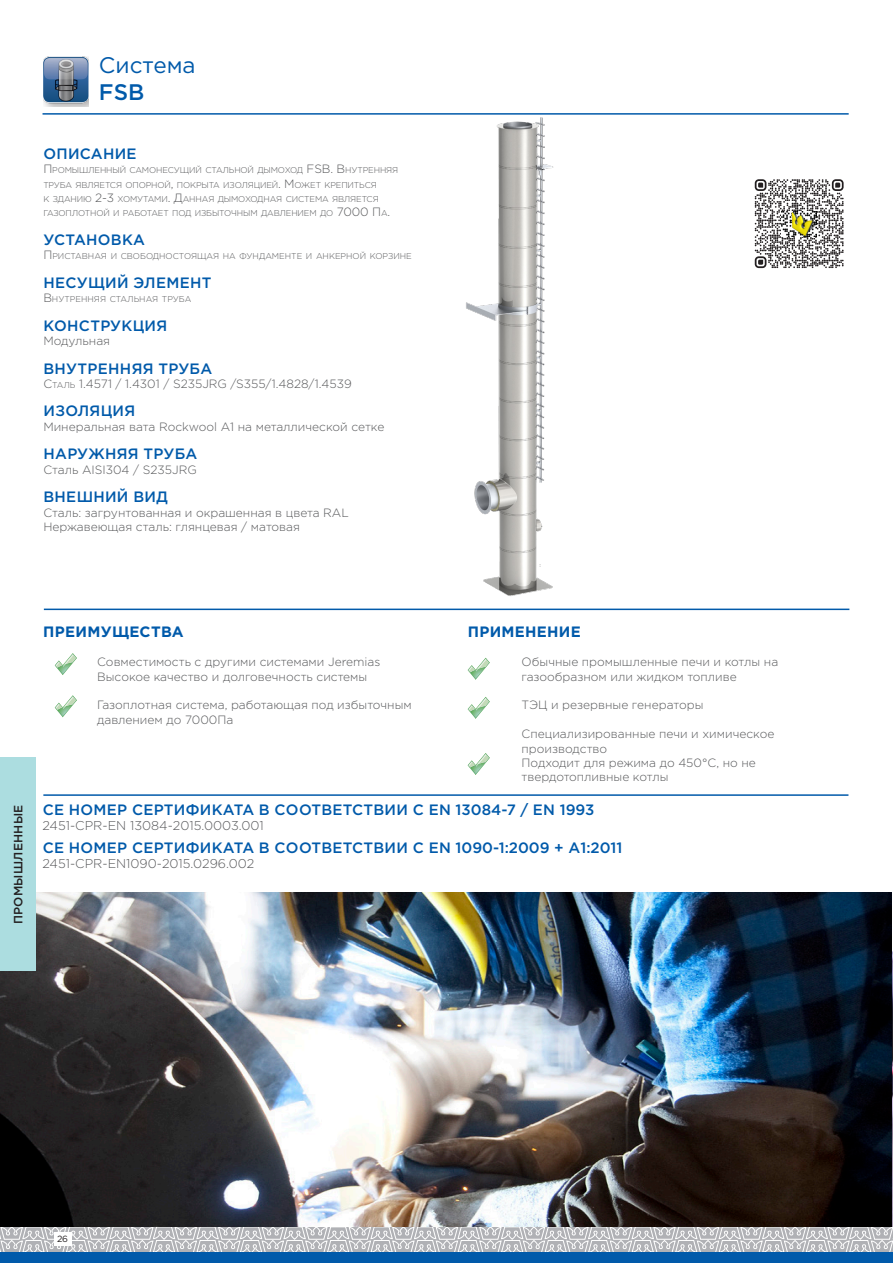
<style>
.page{position:relative;width:893px;height:1263px;background:#fff}
.page>*{position:absolute;margin:0;border:0;box-sizing:border-box;transform-origin:0 0}
.Preisliste_Überschri{font:22.5px "Gotham Pro";color:#015aaa}
.Preisliste_Überschri-2{font:500 22.5px "Gotham Pro";color:#015aaa}
.Preisliste_Überschri-3{font:500 15px "Gotham Pro";letter-spacing:.02em;color:#015aaa}
.t1{font:700 15px "Gotham Pro";letter-spacing:.02em;color:#015aaa}
.t2{font:300 12.75px "Gotham";color:#57585a}
.Preisliste_Überschri-4{font:300 12px/14.4px "Gotham Pro";color:#57585a}
.Preisliste_Überschri-5{font:300 12px "Gotham Pro";color:#57585a}
.Preisliste_Überschri-6{font:500 12px "Gotham Pro";letter-spacing:.02em;color:#231f20}
.t3{font:9px "Gotham";color:#231f20}
.Preisliste_Überschri-7{font:300 8.4px/14.4px "Gotham Pro";letter-spacing:-.015em;color:#57585a}
.s1{font-size:12px}
.s2{font-size:8.4px}
</style>
<div class="page">
<svg style="left:0;top:1226px;width:893px;height:26px;background:#c1c2c4"></svg>
<div style="left:54px;top:1233px;width:17px;height:13px;background:#fff"></div>
<div style="left:0;top:1252px;width:893px;height:11px;background:#015aaa"></div>
<hr style="left:43px;top:113px;width:806px;height:2px;background:#015aaa">
<img style="left:466px;top:117px;width:88px;height:479px">
<svg style="left:55px;top:653px;width:22px;height:22px"></svg>
<svg style="left:55px;top:695px;width:22px;height:22px"></svg>
<hr style="left:44px;top:609px;width:805px;height:1px;background:#015aaa">
<hr style="left:43px;top:794px;width:805px;height:2px;background:#015aaa">
<svg style="left:468px;top:658px;width:22px;height:22px"></svg>
<svg style="left:468px;top:753px;width:22px;height:22px"></svg>
<div style="left:43px;top:56px;width:46px;height:50px;background:#231f20;opacity:.34"></div>
<img style="left:43px;top:57px;width:46px;height:46px">
<img style="left:0;top:891px;width:893px;height:335px">
<svg style="left:755px;top:179px;width:89px;height:89px"></svg>
<img style="left:782px;top:211px;width:35px;height:25px">
<svg style="left:468px;top:697px;width:22px;height:22px"></svg>
<div style="left:0;top:757px;width:35px;height:213px;background:#acdde0"></div>
<p class="Preisliste_Überschri" style="left:99px;top:52px;width:98px">Система</p>
<p class="Preisliste_Überschri-2" style="left:99px;top:79px;width:47px">FSB</p>
<p class="Preisliste_Überschri-3" style="left:43px;top:145px;width:95px">ОПИСАНИЕ</p>
<p class="Preisliste_Überschri-7" style="left:43px;top:163px;width:356px"><span class="s1">П</span> ромышленный самонесущий стальной дымоход <span class="s1">FSB. В</span>нутренняя труба является опорной<span class="s1">,</span> покрыта изоляцией<span class="s1">. М</span> ожет крепиться<br>к зданию <span class="s1">2-3</span> хомутами<span class="s1">. Д</span>анная дымоходная система является газоплотной и работает под избыточным давлением до <span class="s1">7000 П</span> а<span class="s1">.</span></p>
<p class="Preisliste_Überschri-3" style="left:43px;top:231px;width:103px">УСТАНОВКА</p>
<p class="Preisliste_Überschri-7" style="left:43px;top:249px;width:370px"><span class="s1">П</span> риставная и свободностоящая на фундаменте и анкерной корзине</p>
<p class="Preisliste_Überschri-3" style="left:43px;top:274px;width:170px">НЕСУЩИЙ ЭЛЕМЕНТ</p>
<p class="Preisliste_Überschri-7" style="left:43px;top:292px;width:149px"><span class="s1">В</span> нутренняя стальная труба</p>
<p class="Preisliste_Überschri-3" style="left:43px;top:317px;width:125px">КОНСТРУКЦИЯ</p>
<p class="Preisliste_Überschri-4" style="left:43px;top:334px;width:68px">Модульная</p>
<p class="Preisliste_Überschri-3" style="left:43px;top:360px;width:170px">ВНУТРЕННЯЯ ТРУБА</p>
<p class="Preisliste_Überschri-5" style="left:43px;top:377px;width:310px">С<span class="s2">таль</span> 1.4571 / 1.4301 / S235JRG /S355/1.4828/1.4539</p>
<p class="Preisliste_Überschri-3" style="left:43px;top:403px;width:93px">ИЗОЛЯЦИЯ</p>
<p class="Preisliste_Überschri-4" style="left:43px;top:420px;width:342px">Минеральная вата Rockwool A1 на металлической сетке</p>
<p class="Preisliste_Überschri-3" style="left:43px;top:445px;width:156px">НАРУЖНЯЯ ТРУБА</p>
<p class="Preisliste_Überschri-4" style="left:43px;top:462px;width:155px">Сталь AISI304 / S235JRG</p>
<p class="Preisliste_Überschri-3" style="left:43px;top:488px;width:126px">ВНЕШНИЙ ВИД</p>
<p class="Preisliste_Überschri-4" style="left:43px;top:505px;width:307px">Сталь: загрунтованная и окрашенная в цвета RAL</p>
<p class="Preisliste_Überschri-4" style="left:43px;top:520px;width:258px">Нержавеющая сталь: глянцевая / матовая</p>
<p class="Preisliste_Überschri-6" style="left:11px;top:924px;width:121px;rotate:-90deg">ПРОМЫШЛЕННЫЕ</p>
<p class="t1" style="left:43px;top:623px;width:142px">ПРЕИМУЩЕСТВА</p>
<p class="Preisliste_Überschri-4" style="left:97px;top:655px;width:285px">Совместимость с другими системами Jeremias</p>
<p class="Preisliste_Überschri-4" style="left:97px;top:669px;width:272px">Высокое качество и долговечность системы</p>
<p class="Preisliste_Überschri-4" style="left:97px;top:698px;width:316px">Газоплотная система, работающая под избыточным давлением до 7000Па</p>
<p class="t1" style="left:468px;top:623px;width:115px">ПРИМЕНЕНИЕ</p>
<p class="Preisliste_Überschri-4" style="left:522px;top:655px;width:258px">Обычные промышленные печи и котлы на газообразном или жидком топливе</p>
<p class="Preisliste_Überschri-4" style="left:522px;top:698px;width:183px">ТЭЦ и резервные генераторы</p>
<p class="Preisliste_Überschri-4" style="left:522px;top:727px;width:254px">Специализированные печи и химическое производство</p>
<p class="Preisliste_Überschri-4" style="left:522px;top:756px;width:236px">Подходит для режима до 450°С, но не твердотопливные котлы</p>
<p class="Preisliste_Überschri-3" style="left:43px;top:801px;width:553px">СЕ НОМЕР СЕРТИФИКАТА В СООТВЕТСТВИИ С EN 13084-7 / EN 1993</p>
<p class="t2" style="left:43px;top:818px;width:223px">2451-CPR-EN 13084-2015.0003.001</p>
<p class="Preisliste_Überschri-3" style="left:43px;top:839px;width:581px">СЕ НОМЕР СЕРТИФИКАТА В СООТВЕТСТВИИ С EN 1090-1:2009 + A1:2011</p>
<p class="t2" style="left:43px;top:856px;width:213px">2451-CPR-EN1090-2015.0296.002</p>
<p class="t3" style="left:57px;top:1233px;width:12px">26</p>
</div>
